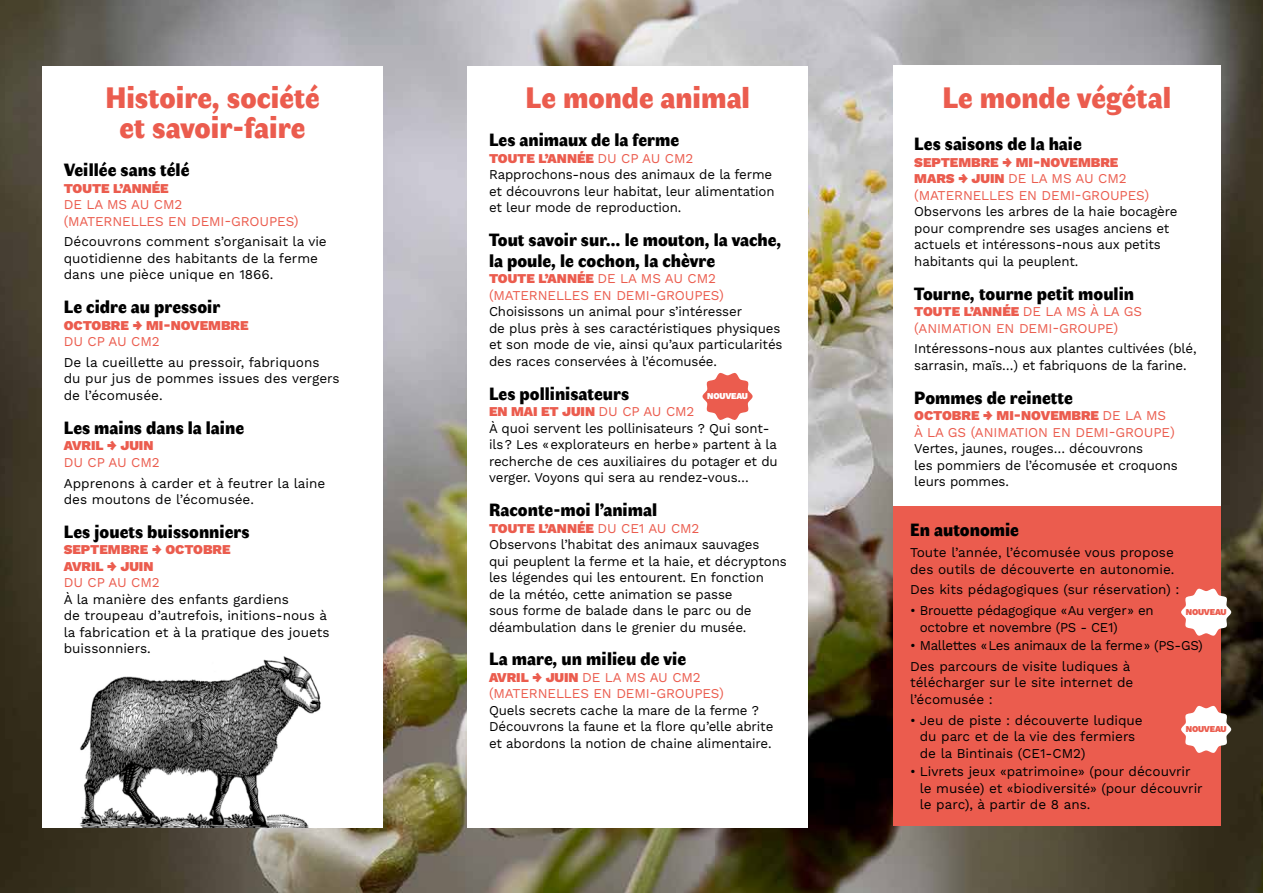
<style>
.page{position:relative;width:1263px;height:893px;background:#fff}
.page>*{position:absolute;margin:0;border:0;box-sizing:border-box;transform-origin:0 0}
.t1{font:900 30px/30px "Faune Display";color:#eb5c4e;text-align:center}
.t2{font:900 18px/21px "Faune Display";color:#000}
.t3{font:13.5px/16.5px "Work Sans";letter-spacing:-.01em;color:#000}
.t4{font:13.5px/16.5px "Work Sans";letter-spacing:-.01em;color:#eb5c4e}
.t5{font:900 13.5px/16.5px "Work Sans";color:#eb5c4e}
.t6{font:900 9px "Work Sans";letter-spacing:-.02em;color:#eb5c4e;scale:.95 1}
.t7{font:900 9px "Work Sans";letter-spacing:-.02em;color:#fff;scale:.95 1}
.s1{font-weight:900;color:#eb5c4e}
.s2{color:#eb5c4e}
.s3{font-weight:900}
</style>
<div class="page">
<img style="left:0;top:0;width:1263px;height:893px">
<div style="left:43px;top:66px;width:340px;height:761px;background:#fff"></div>
<div style="left:468px;top:66px;width:340px;height:761px;background:#fff"></div>
<div style="left:893px;top:66px;width:327px;height:455px;background:#fff"></div>
<div style="left:893px;top:506px;width:327px;height:320px;background:#eb5c4e"></div>
<svg style="left:702px;top:372px;width:51px;height:48px"></svg>
<svg style="left:1181px;top:588px;width:50px;height:48px"></svg>
<svg style="left:1181px;top:705px;width:50px;height:48px"></svg>
<img style="left:80px;top:656px;width:241px;height:171px">
<h1 class="t1" style="left:105px;top:81px;width:216px">Histoire, société et savoir-faire</h1>
<h2 class="t2" style="left:64px;top:158px;width:127px">Veillée sans télé</h2>
<p class="t5" style="left:64px;top:181px;width:106px">TOUTE L’ANNÉE</p>
<p class="t4" style="left:64px;top:197px;width:236px">DE LA MS AU CM2<br>(MATERNELLES EN DEMI-GROUPES)</p>
<p class="t3" style="left:64px;top:234px;width:264px">Découvrons comment s’organisait la vie quotidienne des habitants de la ferme dans une pièce unique en 1866.</p>
<h2 class="t2" style="left:64px;top:295px;width:158px">Le cidre au pressoir</h2>
<p class="t5" style="left:64px;top:318px;width:186px">OCTOBRE → MI-NOVEMBRE</p>
<p class="t4" style="left:64px;top:334px;width:97px">DU CP AU CM2</p>
<p class="t3" style="left:64px;top:355px;width:277px">De la cueillette au pressoir, fabriquons du pur jus de pommes issues des vergers de l’écomusée.</p>
<h2 class="t2" style="left:64px;top:416px;width:182px">Les mains dans la laine</h2>
<p class="t5" style="left:64px;top:438px;width:91px">AVRIL → JUIN</p>
<p class="t4" style="left:64px;top:454px;width:97px">DU CP AU CM2</p>
<p class="t3" style="left:64px;top:475px;width:263px">Apprenons à carder et à feutrer la laine des moutons de l’écomusée.</p>
<h2 class="t2" style="left:64px;top:520px;width:187px">Les jouets buissonniers</h2>
<p class="t5" style="left:64px;top:542px;width:168px">SEPTEMBRE → OCTOBRE<br>AVRIL → JUIN</p>
<p class="t4" style="left:64px;top:575px;width:97px">DU CP AU CM2</p>
<p class="t3" style="left:64px;top:591px;width:267px">À la manière des enfants gardiens<br>de troupeau d’autrefois, initions-nous à la fabrication et à la pratique des jouets buissonniers.</p>
<h1 class="t1" style="left:526px;top:81px;width:226px">Le monde animal</h1>
<h2 class="t2" style="left:489px;top:128px;width:192px">Les animaux de la ferme</h2>
<p class="t3" style="left:489px;top:150px;width:287px"><span class="s1">TOUTE L’ANNÉE</span> <span class="s2">DU CP AU CM2<br></span>Rapprochons-nous des animaux de la ferme et découvrons leur habitat, leur alimentation et leur mode de reproduction.</p>
<h2 class="t2" style="left:489px;top:228px;width:294px">Tout savoir sur… le mouton, la vache, la poule, le cochon, la chèvre</h2>
<p class="t4" style="left:489px;top:271px;width:236px"><span class="s3">TOUTE L’ANNÉE</span> DE LA MS AU CM2 (MATERNELLES EN DEMI-GROUPES)</p>
<p class="t3" style="left:489px;top:304px;width:295px">Choisissons un animal pour s’intéresser<br>de plus près à ses caractéristiques physiques et son mode de vie, ainsi qu’aux particularités des races conservées à l’écomusée.</p>
<h2 class="t2" style="left:489px;top:382px;width:142px">Les pollinisateurs</h2>
<p class="t3" style="left:489px;top:404px;width:290px"><span class="s1">EN MAI ET JUIN</span> <span class="s2">DU CP AU CM2<br></span>À quoi servent les pollinisateurs ? Qui sont&shy;ils? Les «explorateurs en herbe» partent à la recherche de ces auxiliaires du potager et du verger. Voyons qui sera au rendez-vous…</p>
<h2 class="t2" style="left:489px;top:498px;width:170px">Raconte-moi l’animal</h2>
<p class="t3" style="left:489px;top:520px;width:299px"><span class="s1">TOUTE L’ANNÉE</span> <span class="s2">DU CE1 AU CM2<br></span>Observons l’habitat des animaux sauvages<br>qui peuplent la ferme et la haie, et décryptons les légendes qui les entourent. En fonction<br>de la météo, cette animation se passe<br>sous forme de balade dans le parc ou de déambulation dans le grenier du musée.</p>
<h2 class="t2" style="left:489px;top:647px;width:199px">La mare, un milieu de vie</h2>
<p class="t4" style="left:489px;top:669px;width:236px"><span class="s3">AVRIL → JUIN</span> DE LA MS AU CM2 (MATERNELLES EN DEMI-GROUPES)</p>
<p class="t3" style="left:489px;top:702px;width:286px">Quels secrets cache la mare de la ferme ?<br>Découvrons la faune et la flore qu’elle abrite et abordons la notion de chaine alimentaire.</p>
<p class="t7" style="left:707px;top:391px;width:44px">NOUVEAU</p>
<h1 class="t1" style="left:942px;top:81px;width:230px">Le monde végétal</h1>
<h2 class="t2" style="left:914px;top:132px;width:169px">Les saisons de la haie</h2>
<p class="t4" style="left:914px;top:155px;width:236px"><span class="s3">SEPTEMBRE → MI-NOVEMBRE<br>MARS → JUIN</span> DE LA MS AU CM2 (MATERNELLES EN DEMI-GROUPES)</p>
<p class="t3" style="left:914px;top:204px;width:265px">Observons les arbres de la haie bocagère pour comprendre ses usages anciens et actuels et intéressons-nous aux petits habitants qui la peuplent.</p>
<h2 class="t2" style="left:914px;top:282px;width:221px">Tourne, tourne petit moulin</h2>
<p class="t4" style="left:914px;top:304px;width:229px"><span class="s3">TOUTE L’ANNÉE</span> DE LA MS À LA GS (ANIMATION EN DEMI-GROUPE)</p>
<p class="t3" style="left:914px;top:341px;width:284px">Intéressons-nous aux plantes cultivées (blé, sarrasin, maïs…) et fabriquons de la farine.</p>
<h2 class="t2" style="left:914px;top:386px;width:160px">Pommes de reinette</h2>
<p class="t4" style="left:914px;top:408px;width:262px"><span class="s3">OCTOBRE → MI-NOVEMBRE</span> DE LA MS<br>À LA GS (ANIMATION EN DEMI-GROUPE)</p>
<p class="t3" style="left:914px;top:441px;width:265px">Vertes, jaunes, rouges… découvrons<br>les pommiers de l’écomusée et croquons leurs pommes.</p>
<h2 class="t2" style="left:910px;top:518px;width:111px">En autonomie</h2>
<p class="t3" style="left:910px;top:545px;width:266px">Toute l’année, l’écomusée vous propose des outils de découverte en autonomie.</p>
<p class="t3" style="left:910px;top:582px;width:271px">Des kits pédagogiques (sur réservation) :</p>
<p class="t3" style="left:920px;top:603px;width:235px;text-indent:-10px">• Brouette pédagogique «Au verger» en octobre et novembre (PS - CE1)</p>
<p class="t3" style="left:910px;top:636px;width:294px;line-height:20.7px">• Mallettes «Les animaux de la ferme» (PS-GS)<br>Des parcours de visite ludiques à</p>
<p class="t3" style="left:910px;top:675px;width:225px">télécharger sur le site internet de l’écomusée :</p>
<p class="t3" style="left:920px;top:712px;width:225px;text-indent:-10px">• Jeu de piste : découverte ludique du parc et de la vie des fermiers de la Bintinais (CE1-CM2)</p>
<p class="t3" style="left:920px;top:764px;width:285px;text-indent:-10px">• Livrets jeux «patrimoine» (pour découvrir le musée) et «biodiversité» (pour découvrir le parc), à partir de 8 ans.</p>
<p class="t6" style="left:1186px;top:606px;width:44px">NOUVEAU</p>
<p class="t6" style="left:1186px;top:724px;width:44px">NOUVEAU</p>
</div>
